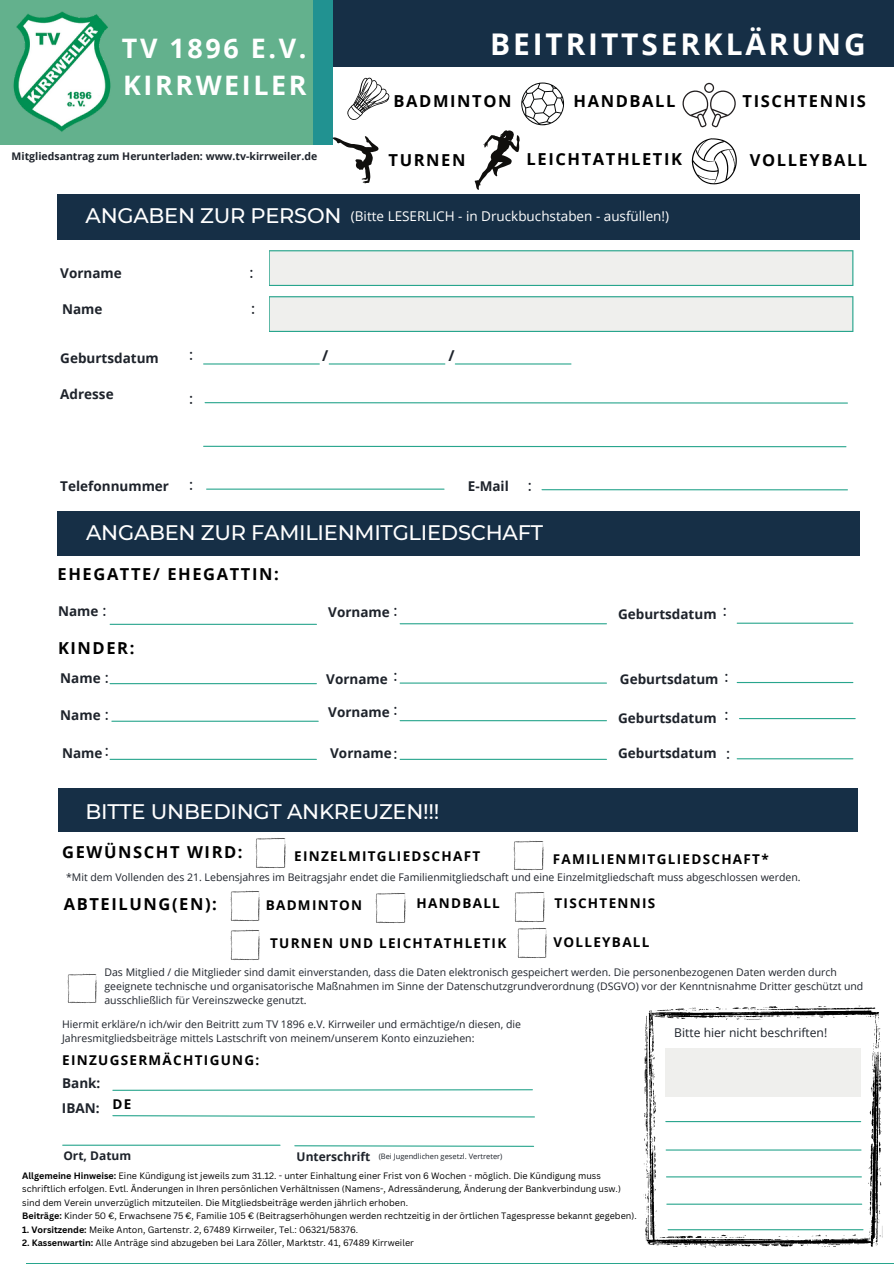
<style>
.page{position:relative;width:894px;height:1264px;background:#fff}
.page>*{position:absolute;margin:0;border:0;box-sizing:border-box;transform-origin:0 0}
.t1{font:700 29.85px "Open Sans";letter-spacing:.095em;color:#fff}
.t2{font:700 26.85px/37.2px "Open Sans";letter-spacing:.095em;color:#fff}
.t3{font:500 21px "Montserrat";letter-spacing:-.01em;color:#fff}
.t4{font:700 16.5px "Open Sans";letter-spacing:.095em;color:#000}
.t5{font:500 15px "Montserrat";color:#1e232b}
.t6{font:700 15px "Open Sans";color:#1e232b}
.t7{font:700 13.5px "Open Sans";color:#1e232b}
.t8{font:700 13.5px "Open Sans";letter-spacing:.095em;color:#000}
.t9{font:13.5px "Open Sans";color:#fff}
.t10{font:12.15px "Open Sans";color:#1e232b}
.t11{font:700 12px "Open Sans";color:#1e232b}
.t12{font:10.5px/14px "Open Sans";color:#1e232b}
.t13{font:700 10.5px "Open Sans";color:#1e232b}
.t14{font:9px "Canva Sans";color:#000}
.t15{font:7.5px "Open Sans";color:#1e232b}
.s1{font-weight:700}
</style>
<div class="page">
<div style="left:332px;top:0;width:561px;height:67px;background:#162f46"></div>
<div style="left:58px;top:194px;width:801px;height:46px;background:#162f46"></div>
<div style="left:58px;top:511px;width:801px;height:44px;background:#162f46"></div>
<div style="left:58px;top:788px;width:799px;height:43px;background:#162f46"></div>
<div style="left:0;top:0;width:322px;height:145px;background:#63b18d"></div>
<div style="left:313px;top:0;width:19px;height:145px;background:#219291"></div>
<hr style="left:206px;top:488px;width:238px;height:1px;background:#28a58d">
<hr style="left:542px;top:489px;width:305px;height:1px;background:#28a58d">
<hr style="left:205px;top:402px;width:642px;height:1px;background:#28a58d">
<hr style="left:203px;top:363px;width:116px;height:1px;background:#28a58d">
<hr style="left:329px;top:363px;width:116px;height:1px;background:#28a58d">
<hr style="left:455px;top:363px;width:116px;height:1px;background:#28a58d">
<svg style="left:269px;top:250px;width:584px;height:36px;background:#e1eae6"></svg>
<img style="left:13px;top:11px;width:98px;height:121px">
<svg style="left:347px;top:78px;width:42px;height:42px"></svg>
<svg style="left:682px;top:83px;width:54px;height:44px"></svg>
<svg style="left:332px;top:136px;width:46px;height:47px"></svg>
<svg style="left:474px;top:82px;width:90px;height:108px"></svg>
<svg style="left:691px;top:138px;width:45px;height:46px"></svg>
<svg style="left:269px;top:296px;width:584px;height:36px;background:#e1e9e6"></svg>
<hr style="left:400px;top:623px;width:206px;height:1px;background:#28a58d">
<hr style="left:110px;top:623px;width:206px;height:2px;background:#28a58d">
<hr style="left:737px;top:622px;width:115px;height:1px;background:#28a58d">
<hr style="left:203px;top:446px;width:642px;height:1px;background:#28a58d">
<hr style="left:110px;top:683px;width:206px;height:1px;background:#28a58d">
<hr style="left:112px;top:720px;width:206px;height:1px;background:#28a58d">
<hr style="left:110px;top:758px;width:206px;height:2px;background:#28a58d">
<hr style="left:400px;top:682px;width:206px;height:1px;background:#28a58d">
<hr style="left:400px;top:720px;width:206px;height:1px;background:#28a58d">
<hr style="left:400px;top:758px;width:206px;height:2px;background:#28a58d">
<hr style="left:737px;top:682px;width:115px;height:1px;background:#28a58d">
<hr style="left:737px;top:758px;width:115px;height:1px;background:#28a58d">
<hr style="left:739px;top:718px;width:115px;height:1px;background:#28a58d">
<img style="left:255px;top:838px;width:31px;height:30px">
<img style="left:513px;top:840px;width:31px;height:30px">
<img style="left:230px;top:890px;width:30px;height:31px">
<img style="left:375px;top:893px;width:31px;height:30px">
<img style="left:514px;top:892px;width:31px;height:30px">
<img style="left:230px;top:929px;width:30px;height:31px">
<img style="left:517px;top:927px;width:30px;height:31px">
<img style="left:67px;top:973px;width:30px;height:30px">
<svg style="left:112px;top:1089px;width:421px;height:2px"></svg>
<svg style="left:112px;top:1115px;width:423px;height:3px"></svg>
<hr style="left:26px;top:1262px;width:867px;height:1px;background:#28a58d">
<svg style="left:294px;top:1145px;width:240px;height:2px"></svg>
<hr style="left:63px;top:1144px;width:217px;height:1px;background:#28a58d">
<img style="left:643px;top:1005px;width:240px;height:243px">
<div style="left:665px;top:1048px;width:196px;height:48px;background:#efefed"></div>
<hr style="left:665px;top:1120px;width:195px;height:2px;background:#28a58d">
<hr style="left:666px;top:1149px;width:194px;height:1px;background:#28a58d">
<hr style="left:666px;top:1176px;width:195px;height:1px;background:#28a58d">
<hr style="left:666px;top:1203px;width:195px;height:1px;background:#28a58d">
<hr style="left:668px;top:1229px;width:194px;height:1px;background:#28a58d">
<p class="t2" style="left:122px;top:29px;width:186px">TV 1896 E.V.<br>KIRRWEILER</p>
<h6 class="t1" style="left:490px;top:23px;width:377px">BEITRITTSERKLÄRUNG</h6>
<p class="t4" style="left:573px;top:90px;width:103px">HANDBALL</p>
<h6 class="t4" style="left:742px;top:90px;width:125px">TISCHTENNIS</h6>
<h3 class="t4" style="left:393px;top:90px;width:119px">BADMINTON</h3>
<h6 class="t13" style="left:12px;top:149px;width:307px">Mitgliedsantrag zum Herunterladen: www.tv-kirrweiler.de</h6>
<p class="t4" style="left:388px;top:148px;width:78px">TURNEN</p>
<h6 class="t4" style="left:526px;top:148px;width:157px">LEICHTATHLETIK</h6>
<p class="t4" style="left:749px;top:148px;width:119px">VOLLEYBALL</p>
<h4 class="t3" style="left:85px;top:203px;width:257px">ANGABEN ZUR PERSON</h4>
<p class="t9" style="left:351px;top:206px;width:320px">(Bitte LESERLICH - in Druckbuchstaben - ausfüllen!)</p>
<p class="t7" style="left:60px;top:263px;width:63px">Vorname</p>
<h6 class="t5" style="left:250px;top:263px;width:5px">:</h6>
<h1 class="t7" style="left:62px;top:300px;width:42px">Name</h1>
<p class="t5" style="left:251px;top:299px;width:5px">:</p>
<h6 class="t7" style="left:60px;top:349px;width:100px">Geburtsdatum</h6>
<p class="t7" style="left:60px;top:384px;width:55px">Adresse</p>
<h3 class="t5" style="left:189px;top:345px;width:5px">:</h3>
<h6 class="t6" style="left:322px;top:345px;width:8px">/</h6>
<h6 class="t6" style="left:448px;top:345px;width:8px">/</h6>
<p class="t5" style="left:189px;top:389px;width:5px">:</p>
<h6 class="t7" style="left:60px;top:476px;width:110px">Telefonnummer</h6>
<p class="t7" style="left:467px;top:476px;width:42px">E-Mail</p>
<h6 class="t5" style="left:189px;top:475px;width:5px">:</h6>
<p class="t5" style="left:528px;top:476px;width:5px">:</p>
<h6 class="t3" style="left:86px;top:519px;width:458px">ANGABEN ZUR FAMILIENMITGLIEDSCHAFT</h6>
<h6 class="t4" style="left:58px;top:562px;width:222px">EHEGATTE/ EHEGATTIN:</h6>
<h3 class="t5" style="left:103px;top:601px;width:5px">:</h3>
<p class="t5" style="left:394px;top:601px;width:5px">:</p>
<h4 class="t4" style="left:58px;top:636px;width:78px">KINDER:</h4>
<h5 class="t7" style="left:326px;top:669px;width:63px">Vorname</h5>
<p class="t7" style="left:328px;top:702px;width:63px">Vorname</p>
<p class="t7" style="left:58px;top:602px;width:42px">Name</p>
<h6 class="t7" style="left:618px;top:604px;width:100px">Geburtsdatum</h6>
<p class="t7" style="left:328px;top:602px;width:63px">Vorname</p>
<p class="t5" style="left:722px;top:601px;width:5px">:</p>
<h5 class="t5" style="left:394px;top:667px;width:5px">:</h5>
<p class="t5" style="left:394px;top:700px;width:5px">:</p>
<h4 class="t5" style="left:724px;top:667px;width:5px">:</h4>
<h4 class="t7" style="left:619px;top:669px;width:100px">Geburtsdatum</h4>
<p class="t7" style="left:618px;top:708px;width:100px">Geburtsdatum</p>
<h4 class="t7" style="left:618px;top:744px;width:100px">Geburtsdatum</h4>
<p class="t7" style="left:60px;top:669px;width:42px">Name</p>
<p class="t7" style="left:60px;top:706px;width:42px">Name</p>
<h4 class="t7" style="left:62px;top:744px;width:42px">Name</h4>
<h4 class="t5" style="left:105px;top:669px;width:5px">:</h4>
<h4 class="t5" style="left:105px;top:706px;width:5px">:</h4>
<p class="t5" style="left:105px;top:741px;width:5px">:</p>
<p class="t7" style="left:330px;top:744px;width:63px">Vorname</p>
<p class="t5" style="left:394px;top:744px;width:5px">:</p>
<p class="t5" style="left:724px;top:705px;width:5px">:</p>
<h3 class="t5" style="left:726px;top:744px;width:5px">:</h3>
<p class="t3" style="left:85px;top:798px;width:355px">BITTE UNBEDINGT ANKREUZEN!!!</p>
<p class="t4" style="left:62px;top:840px;width:182px">GEWÜNSCHT WIRD:</p>
<p class="t8" style="left:294px;top:846px;width:187px">EINZELMITGLIEDSCHAFT</p>
<h4 class="t8" style="left:552px;top:849px;width:217px">FAMILIENMITGLIEDSCHAFT*</h4>
<h5 class="t8" style="left:265px;top:895px;width:98px">BADMINTON</h5>
<h5 class="t8" style="left:416px;top:894px;width:85px">HANDBALL</h5>
<h5 class="t8" style="left:554px;top:894px;width:102px">TISCHTENNIS</h5>
<p class="t8" style="left:270px;top:933px;width:238px">TURNEN UND LEICHTATHLETIK</p>
<p class="t8" style="left:553px;top:932px;width:98px">VOLLEYBALL</p>
<h5 class="t12" style="left:104px;top:964px;width:760px">Das Mitglied / die Mitglieder sind damit einverstanden, dass die Daten elektronisch gespeichert werden. Die personenbezogenen Daten werden durch geeignete technische und organisatorische Maßnahmen im Sinne der Datenschutzgrundverordnung (DSGVO) vor der Kenntnisnahme Dritter geschützt und ausschließlich für Vereinszwecke genutzt.</h5>
<h5 class="t12" style="left:62px;top:1016px;width:460px">Hiermit erkläre/n ich/wir den Beitritt zum TV 1896 e.V. Kirrweiler und ermächtige/n diesen, die<br>Jahresmitgliedsbeiträge mittels Lastschrift von meinem/unserem Konto einzuziehen:</h5>
<p class="t8" style="left:62px;top:1050px;width:199px">EINZUGSERMÄCHTIGUNG:</p>
<p class="t8" style="left:112px;top:1094px;width:20px">DE</p>
<h4 class="t12" style="left:66px;top:870px;width:735px">*Mit dem Vollenden des 21. Lebensjahres im Beitragsjahr endet die Familienmitgliedschaft und eine Einzelmitgliedschaft muss abgeschlossen werden.</h4>
<p class="t4" style="left:64px;top:891px;width:154px">ABTEILUNG(EN):</p>
<p class="t10" style="left:674px;top:1024px;width:154px">Bitte hier nicht beschriften!</p>
<p class="t7" style="left:62px;top:1073px;width:40px">Bank:</p>
<p class="t7" style="left:62px;top:1098px;width:39px">IBAN:</p>
<p class="t11" style="left:63px;top:1147px;width:69px">Ort, Datum</p>
<p class="t11" style="left:296px;top:1147px;width:75px">Unterschrift</p>
<p class="t15" style="left:378px;top:1151px;width:125px">(Bei Jugendlichen gesetzl. Vertreter)</p>
<h5 class="t14" style="left:22px;top:1168px;width:580px"><span class="s1">Allgemeine Hinweise:</span> Eine Kündigung ist jeweils zum 31.12. - unter Einhaltung einer Frist von 6 Wochen - möglich. Die Kündigung muss</h5>
<h6 class="t14" style="left:22px;top:1182px;width:600px">schriftlich erfolgen. Evtl. Änderungen in Ihren persönlichen Verhältnissen (Namens-, Adressänderung, Änderung der Bankverbindung usw.)</h6>
<h5 class="t14" style="left:22px;top:1195px;width:387px">sind dem Verein unverzüglich mitzuteilen. Die Mitgliedsbeiträge werden jährlich erhoben.</h5>
<h5 class="t14" style="left:22px;top:1209px;width:616px"><span class="s1">Beiträge:</span> Kinder 50 €, Erwachsene 75 €, Familie 105 € (Beitragserhöhungen werden rechtzeitig in der örtlichen Tagespresse bekannt gegeben).</h5>
<p class="t14" style="left:22px;top:1222px;width:337px"><span class="s1">1. Vorsitzende:</span> Meike Anton, Gartenstr. 2, 67489 Kirrweiler, Tel.: 06321/58376.</p>
<p class="t14" style="left:22px;top:1236px;width:393px"><span class="s1">2. Kassenwartin:</span> Alle Anträge sind abzugeben bei Lara Zöller, Marktstr. 41, 67489 Kirrweiler</p>
</div>
